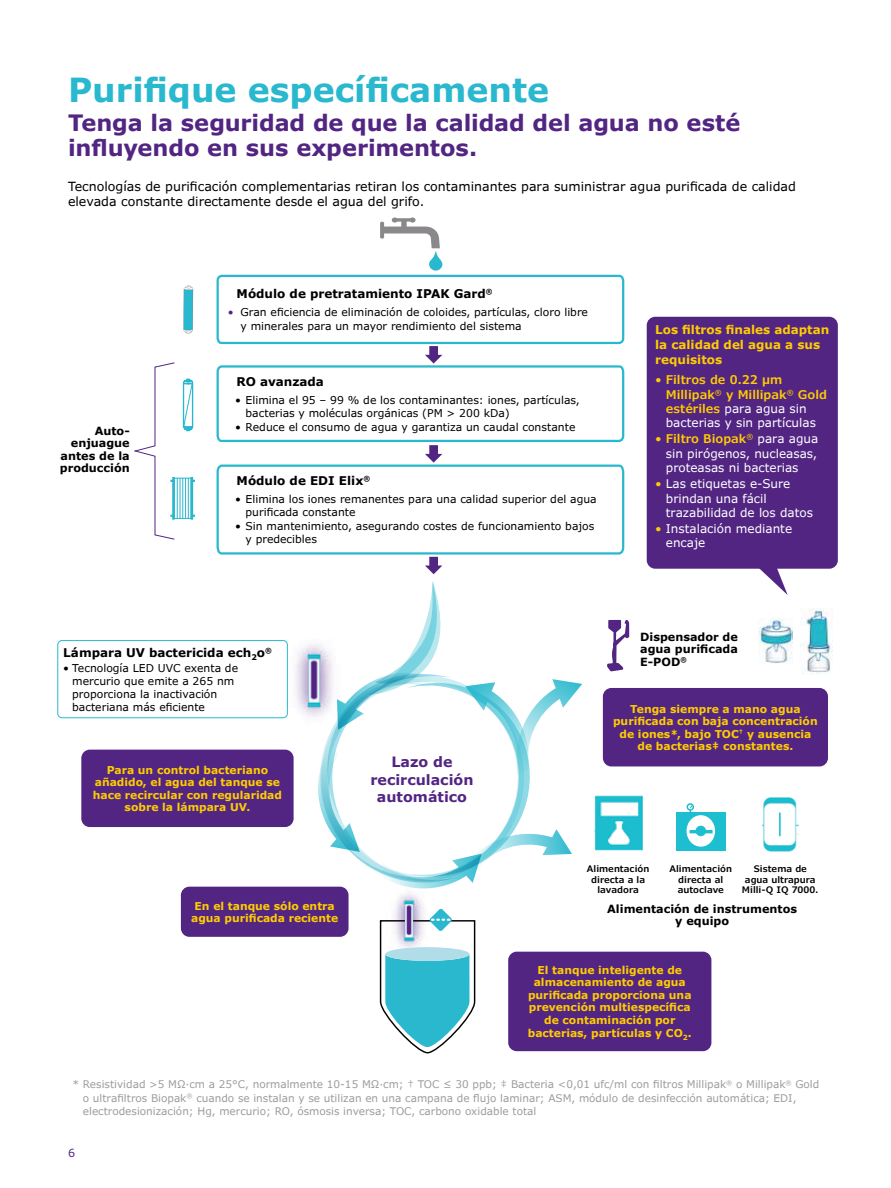
<style>
.page{position:relative;width:891px;height:1188px;background:#fff}
.page>*{position:absolute;margin:0;border:0;box-sizing:border-box;transform-origin:0 0}
.t1{font:700 33.15px "Verdana Pro";color:#29b8ce}
.t2{font:700 22.5px/25.5px "Verdana Pro";letter-spacing:-.005em;color:#522583}
.t3{font:700 14.25px/17.1px "Verdana Pro";color:#522583;text-align:center}
.t4{font:12.6px/15px "Verdana Pro";color:#000}
.t5{font:12px/14.2px "Verdana Pro";color:#fff}
.t6{font:700 12px "Verdana Pro";color:#000}
.t7{font:600 12px/14.2px "Verdana Pro";color:#fc0}
.t8{font:700 12px/14.5px "Verdana Pro";color:#fc0}
.t9{font:700 11.25px/12.5px "Verdana Pro";color:#000;text-align:justify}
.t10{font:11.1px "Verdana Pro";color:#522583}
.t11{font:10.8px/13.5px "Verdana Pro";color:#000}
.t12{font:700 10.8px/12.5px "Verdana Pro";color:#fc0;text-align:center}
.t13{font:10.5px/13.5px "Verdana Pro";color:#9d9d9c}
.t14{font:600 9px/10.5px "Verdana Pro";color:#000;text-align:center}
.s1{color:#522583}
.s2{font-weight:400}
.s3{font-weight:400;color:#fff}
.s4{color:#fc0}
.s5{font-weight:600;color:#fc0}
</style>
<div class="page">
<svg style="left:607px;top:620px;width:22px;height:51px"></svg>
<div style="left:217px;top:275px;width:407px;height:69px;border:2px solid #29b8ce;border-radius:4px"></div>
<svg style="left:380px;top:217px;width:63px;height:54px"></svg>
<svg style="left:183px;top:379px;width:10px;height:52px"></svg>
<svg style="left:191px;top:477px;width:4px;height:43px"></svg>
<hr style="left:177px;top:478px;width:1px;height:41px;background:#29b8ce">
<hr style="left:180px;top:478px;width:1px;height:41px;background:#29b8ce">
<hr style="left:182px;top:478px;width:1px;height:40px;background:#29b8ce">
<hr style="left:185px;top:478px;width:1px;height:40px;background:#29b8ce">
<hr style="left:188px;top:478px;width:1px;height:40px;background:#29b8ce">
<svg style="left:134px;top:362px;width:41px;height:178px"></svg>
<svg style="left:184px;top:286px;width:9px;height:48px"></svg>
<div style="left:603px;top:688px;width:225px;height:78px;background:#522583;border-radius:9px"></div>
<div style="left:81px;top:750px;width:213px;height:77px;background:#522583;border-radius:9px"></div>
<div style="left:508px;top:952px;width:203px;height:99px;background:#522583;border-radius:9px"></div>
<div style="left:181px;top:887px;width:168px;height:50px;background:#522583;border-radius:9px"></div>
<div style="left:57px;top:640px;width:231px;height:78px;border:1px solid #29b8ce;border-radius:4px"></div>
<svg style="left:308px;top:581px;width:274px;height:309px"></svg>
<svg style="left:216px;top:346px;width:409px;height:228px"></svg>
<img style="left:594px;top:795px;width:48px;height:55px">
<div style="left:676px;top:812px;width:50px;height:39px;background:#1dbecf"></div>
<div style="left:687px;top:815px;width:28px;height:32px;background:#fff;border-radius:50%"></div>
<div style="left:696px;top:826px;width:10px;height:10px;background:#1dbecf;border-radius:50%"></div>
<div style="left:687px;top:803px;width:7px;height:8px;border:2px solid #1dbecf;border-radius:50%"></div>
<svg style="left:689px;top:804px;width:4px;height:8px"></svg>
<hr style="left:690px;top:830px;width:23px;height:3px;background:#1dbecf">
<img style="left:762px;top:797px;width:36px;height:55px">
<img style="left:758px;top:619px;width:35px;height:44px">
<img style="left:801px;top:608px;width:31px;height:66px">
<img style="left:285px;top:631px;width:58px;height:99px">
<img style="left:387px;top:883px;width:44px;height:26px">
<svg style="left:379px;top:909px;width:97px;height:145px"></svg>
<div style="left:647px;top:317px;width:191px;height:252px;background:#522583;border-radius:9px"></div>
<svg style="left:756px;top:568px;width:32px;height:27px"></svg>
<h1 class="t1" style="left:68px;top:68px;width:483px">Purifique específicamente</h1>
<h2 class="t2" style="left:68px;top:110px;width:674px">Tenga la seguridad de que la calidad del agua no esté influyendo en sus experimentos.</h2>
<p class="t4" style="left:68px;top:179px;width:729px">Tecnologías de purificación complementarias retiran los contaminantes para suministrar agua purificada de calidad elevada constante directamente desde el agua del grifo.</p>
<p class="t6" style="left:237px;top:286px;width:258px">Módulo de pretratamiento IPAK Gard<sup>®</sup></p>
<p class="t11" style="left:240px;top:306px;width:349px;text-indent:-13px"><span class="s1">•</span> Gran eficiencia de eliminación de coloides, partículas, cloro libre y minerales para un mayor rendimiento del sistema</p>
<p class="t6" style="left:237px;top:374px;width:89px">RO avanzada</p>
<p class="t11" style="left:246px;top:393px;width:336px;text-indent:-10px">• Elimina el 95 – 99 % de los contaminantes: iones, partículas, bacterias y moléculas orgánicas (PM &gt; 200 kDa)</p>
<p class="t9" style="left:95px;top:425px;width:36px">Auto-</p>
<p class="t11" style="left:235px;top:420px;width:342px">• Reduce el consumo de agua y garantiza un caudal constante</p>
<p class="t9" style="left:60px;top:437px;width:71px;text-indent:11px">enjuague antes de la producción</p>
<p class="t6" style="left:237px;top:473px;width:135px">Módulo de EDI Elix<sup>®</sup></p>
<p class="t11" style="left:246px;top:492px;width:353px;text-indent:-10px">• Elimina los iones remanentes para una calidad superior del agua purificada constante</p>
<p class="t11" style="left:246px;top:519px;width:350px;text-indent:-10px">• Sin mantenimiento, asegurando costes de funcionamiento bajos y predecibles</p>
<p class="t8" style="left:655px;top:323px;width:176px">Los filtros finales adaptan la calidad del agua a sus requisitos</p>
<p class="t7" style="left:666px;top:373px;width:163px;text-indent:-11px"><span class="s2">•</span> Filtros de 0.22 μm<br>Millipak<sup>®</sup> y Millipak<sup>®</sup> Gold estériles <span class="s3">para agua sin bacterias y sin partículas</span></p>
<p class="t5" style="left:666px;top:432px;width:154px;text-align:justify;text-indent:-11px"><span class="s4">•</span> <span class="s5">Filtro Biopak</span><sup>®</sup> para agua sin pirógenos, nucleasas, proteasas ni bacterias</p>
<p class="t5" style="left:666px;top:477px;width:149px;text-indent:-11px"><span class="s4">•</span> Las etiquetas e-Sure brindan una fácil trazabilidad de los datos</p>
<p class="t5" style="left:666px;top:522px;width:128px;text-indent:-11px"><span class="s4">•</span> Instalación mediante encaje</p>
<p class="t6" style="left:63px;top:644px;width:210px">Lámpara UV bactericida ech<sub>2</sub>o<sup>®</sup></p>
<p class="t11" style="left:72px;top:662px;width:167px;line-height:12.9px;text-indent:-9px">• Tecnología LED UVC exenta de mercurio que emite a 265 nm proporciona la inactivación bacteriana más eficiente</p>
<p class="t12" style="left:93px;top:764px;width:191px">Para un control bacteriano añadido, el agua del tanque se hace recircular con regularidad sobre la lámpara UV.</p>
<h3 class="t3" style="left:371px;top:754px;width:104px">Lazo de recirculación automático</h3>
<p class="t9" style="left:640px;top:631px;width:99px">Dispensador de agua purificada E-POD<sup>®</sup></p>
<p class="t12" style="left:613px;top:703px;width:206px">Tenga siempre a mano agua purificada con baja concentración de iones*, bajo TOC<sup>†</sup> y ausencia de bacterias‡ constantes.</p>
<p class="t12" style="left:191px;top:900px;width:149px">En el tanque sólo entra agua purificada reciente</p>
<p class="t14" style="left:587px;top:864px;width:64px">Alimentación directa a la lavadora</p>
<p class="t14" style="left:670px;top:864px;width:64px">Alimentación directa al autoclave</p>
<p class="t14" style="left:742px;top:864px;width:78px">Sistema de agua ultrapura<br>Milli-Q IQ 7000.</p>
<p class="t9" style="left:607px;top:902px;width:191px;text-align:center">Alimentación de instrumentos y equipo</p>
<p class="t12" style="left:528px;top:964px;width:165px">El tanque inteligente de almacenamiento de agua purificada proporciona una prevención multiespecífica de contaminación por</p>
<p class="t12" style="left:528px;top:1027px;width:165px">bacterias, partículas y CO<sub>2</sub>.</p>
<p class="t13" style="left:83px;top:1078px;width:738px;text-indent:-10px">* Resistividad &gt;5 MΩ·cm a 25°C, normalmente 10-15 MΩ·cm; † TOC ≤ 30 ppb; ‡ Bacteria &lt;0,01 ufc/ml con filtros Millipak<sup>®</sup> o Millipak<sup>®</sup> Gold o ultrafiltros Biopak<sup>®</sup> cuando se instalan y se utilizan en una campana de flujo laminar; ASM, módulo de desinfección automática; EDI, electrodesionización; Hg, mercurio; RO, ósmosis inversa; TOC, carbono oxidable total</p>
<p class="t10" style="left:68px;top:1146px;width:9px">6</p>
</div>
